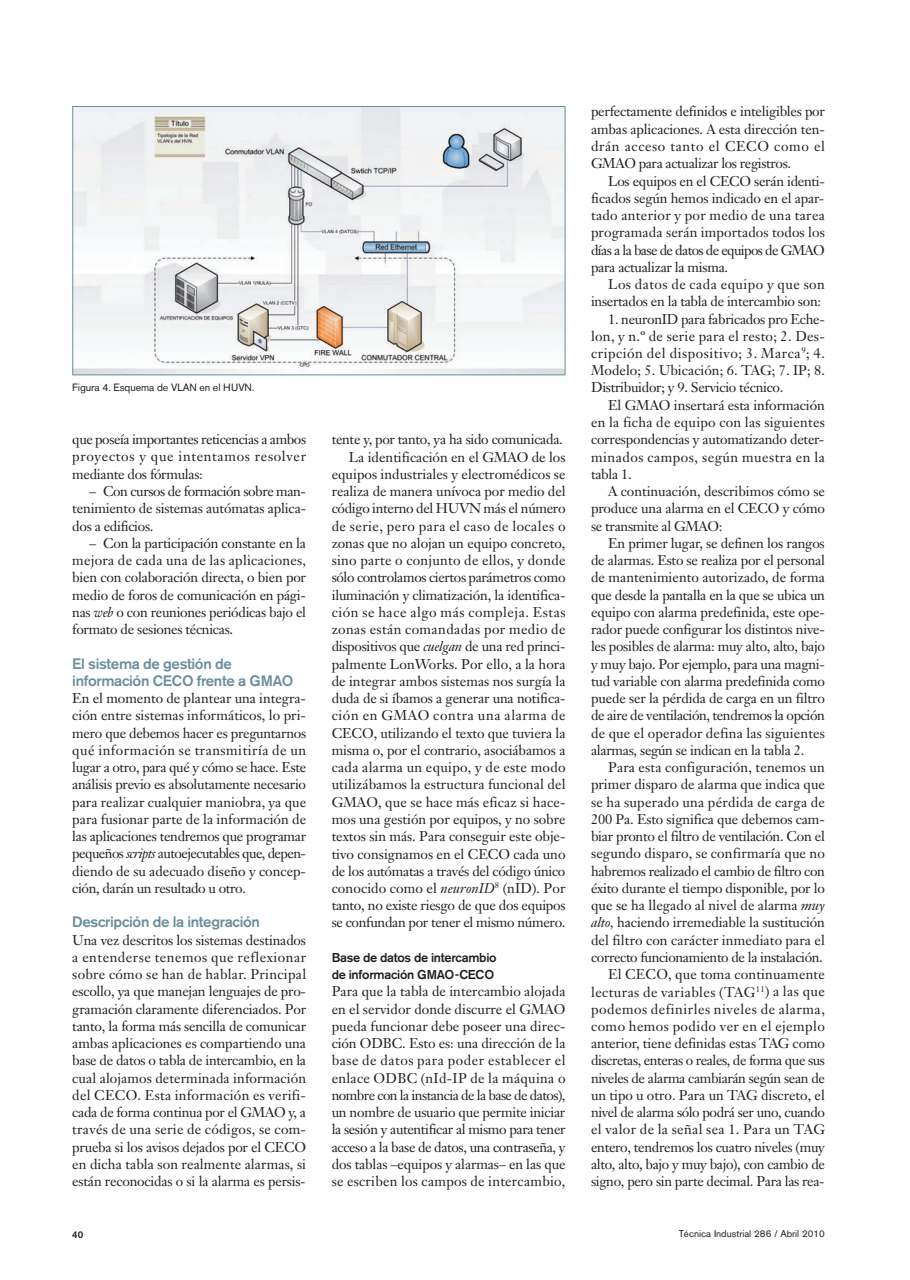
<style>
.page{position:relative;width:910px;height:1280px;background:#fff}
.page>*{position:absolute;margin:0;border:0;box-sizing:border-box;transform-origin:0 0}
.t1{font:500 15px/17.2px "Akzidenz Grotesk BE";letter-spacing:-.025em;color:#6a8e9e}
.t2{font:13.95px/17.2px "Janson Text";letter-spacing:-.01em;color:#231f20;text-align:justify}
.t3{font:500 12.75px/17.2px "Akzidenz Grotesk BE";letter-spacing:-.025em;color:#231f20}
.t4{font:10.5px "Akzidenz Grotesk BE";letter-spacing:-.005em;color:#231f20}
.t5{font:9.75px "Akzidenz Grotesk BE";color:#231f20}
.t6{font:500 9.75px "Akzidenz Grotesk BE";color:#231f20}
.s1{font-style:italic}
</style>
<div class="page">
<img style="left:74px;top:108px;width:490px;height:265px">
<div style="left:72px;top:106px;width:494px;height:269px;border:1px solid #6a8e9e"></div>
<p class="t4" style="left:72px;top:384px;width:184px">Figura 4. Esquema de VLAN en el HUVN.</p>
<p class="t2" style="left:72px;top:432px;width:235px">que poseía importantes reticencias a ambos proyectos y que intentamos resolver mediante dos fórmulas:</p>
<p class="t2" style="left:72px;top:484px;width:235px;text-indent:17px">– Con cursos de formación sobre man&shy;tenimiento de sistemas autómatas aplica&shy;dos a edificios.</p>
<p class="t2" style="left:72px;top:536px;width:235px;text-indent:17px">– Con la participación constante en la mejora de cada una de las aplicaciones, bien con colaboración directa, o bien por medio de foros de comunicación en pági&shy;nas <span class="s1">web</span> o con reuniones periódicas bajo el formato de sesiones técnicas.</p>
<p class="t1" style="left:72px;top:656px;width:223px">El sistema de gestión de información CECO frente a GMAO</p>
<p class="t2" style="left:72px;top:691px;width:235px">En el momento de plantear una integra&shy;ción entre sistemas informáticos, lo pri&shy;mero que debemos hacer es preguntarnos qué información se transmitiría de un lugar a otro, para qué y cómo se hace. Este análisis previo es absolutamente necesario para realizar cualquier maniobra, ya que para fusionar parte de la información de las aplicaciones tendremos que programar pequeños <span class="s1">scripts</span> autoejecutables que, depen&shy;diendo de su adecuado diseño y concep&shy;ción, darán un resultado u otro.</p>
<p class="t1" style="left:72px;top:915px;width:189px">Descripción de la integración</p>
<p class="t2" style="left:72px;top:932px;width:235px">Una vez descritos los sistemas destinados a entenderse tenemos que reflexionar sobre cómo se han de hablar. Principal escollo, ya que manejan lenguajes de pro&shy;gramación claramente diferenciados. Por tanto, la forma más sencilla de comunicar ambas aplicaciones es compartiendo una base de datos o tabla de intercambio, en la cual alojamos determinada información del CECO. Esta información es verifi&shy;cada de forma continua por el GMAO y, a través de una serie de códigos, se com&shy;prueba si los avisos dejados por el CECO en dicha tabla son realmente alarmas, si están reconocidas o si la alarma es persis-</p>
<p class="t2" style="left:332px;top:432px;width:235px;text-align:right">tente y, por tanto, ya ha sido comunicada.<br>La identificación en el GMAO de los equipos industriales y electromédicos se realiza de manera unívoca por medio del código interno del HUVN más el número de serie, pero para el caso de locales o zonas que no alojan un equipo concreto, sino parte o conjunto de ellos, y donde sólo controlamos ciertos parámetros como iluminación y climatización, la identifica&shy;ción se hace algo más compleja. Estas zonas están comandadas por medio de dispositivos que <span class="s1">cuelgan</span> de una red princi&shy;palmente LonWorks. Por ello, a la hora de integrar ambos sistemas nos surgía la duda de si íbamos a generar una notifica&shy;ción en GMAO contra una alarma de CECO, utilizando el texto que tuviera la misma o, por el contrario, asociábamos a cada alarma un equipo, y de este modo utilizábamos la estructura funcional del GMAO, que se hace más eficaz si hace&shy;mos una gestión por equipos, y no sobre textos sin más. Para conseguir este obje&shy;tivo consignamos en el CECO cada uno de los autómatas a través del código único conocido como el <span class="s1">neuronID</span><sup>8</sup> (nID). Por tanto, no existe riesgo de que dos equipos se confundan por tener el mismo número.</p>
<p class="t3" style="left:332px;top:950px;width:166px">Base de datos de intercambio de información GMAO-CECO</p>
<p class="t2" style="left:332px;top:984px;width:235px">Para que la tabla de intercambio alojada en el servidor donde discurre el GMAO pueda funcionar debe poseer una direc&shy;ción ODBC. Esto es: una dirección de la base de datos para poder establecer el enlace ODBC (nId-IP de la máquina o nombre con la instancia de la base de datos), un nombre de usuario que permite iniciar la sesión y autentificar al mismo para tener acceso a la base de datos, una contraseña, y dos tablas –equipos y alarmas– en las que se escriben los campos de intercambio,</p>
<p class="t2" style="left:591px;top:104px;width:235px">perfectamente definidos e inteligibles por ambas aplicaciones. A esta dirección ten&shy;drán acceso tanto el CECO como el GMAO para actualizar los registros.</p>
<p class="t2" style="left:591px;top:173px;width:235px;text-indent:17px">Los equipos en el CECO serán identi&shy;ficados según hemos indicado en el apar&shy;tado anterior y por medio de una tarea programada serán importados todos los días a la base de datos de equipos de GMAO para actualizar la misma.</p>
<p class="t2" style="left:591px;top:277px;width:235px;text-align:right">Los datos de cada equipo y que son insertados en la tabla de intercambio son:</p>
<p class="t2" style="left:591px;top:311px;width:235px;text-indent:17px">1. neuronID para fabricados pro Eche&shy;lon, y n.º de serie para el resto; 2. Des&shy;cripción del dispositivo; 3. Marca<sup>9</sup>; 4.<br>Modelo; 5. Ubicación; 6. TAG; 7. IP; 8.<br>Distribuidor; y 9. Servicio técnico.</p>
<p class="t2" style="left:591px;top:398px;width:235px;text-indent:17px">El GMAO insertará esta información en la ficha de equipo con las siguientes correspondencias y automatizando deter&shy;minados campos, según muestra en la tabla 1.</p>
<p class="t2" style="left:591px;top:484px;width:235px;text-indent:17px">A continuación, describimos cómo se produce una alarma en el CECO y cómo se transmite al GMAO:</p>
<p class="t2" style="left:591px;top:536px;width:235px;text-indent:17px">En primer lugar, se definen los rangos de alarmas. Esto se realiza por el personal de mantenimiento autorizado, de forma que desde la pantalla en la que se ubica un equipo con alarma predefinida, este ope&shy;rador puede configurar los distintos nive&shy;les posibles de alarma: muy alto, alto, bajo y muy bajo. Por ejemplo, para una magni&shy;tud variable con alarma predefinida como puede ser la pérdida de carga en un filtro de aire de ventilación, tendremos la opción de que el operador defina las siguientes alarmas, según se indican en la tabla 2.</p>
<p class="t2" style="left:591px;top:760px;width:235px;text-align:right">Para esta configuración, tenemos un primer disparo de alarma que indica que se ha superado una pérdida de carga de 200 Pa. Esto significa que debemos cam&shy;biar pronto el filtro de ventilación. Con el segundo disparo, se confirmaría que no habremos realizado el cambio de filtro con éxito durante el tiempo disponible, por lo que se ha llegado al nivel de alarma <span class="s1">muy alto,</span> haciendo irremediable la sustitución del filtro con carácter inmediato para el correcto funcionamiento de la instalación.<br>El CECO, que toma continuamente lecturas de variables (TAG<sup>11</sup>) a las que podemos definirles niveles de alarma, como hemos podido ver en el ejemplo anterior, tiene definidas estas TAG como discretas, enteras o reales, de forma que sus niveles de alarma cambiarán según sean de un tipo u otro. Para un TAG discreto, el nivel de alarma sólo podrá ser uno, cuando el valor de la señal sea 1. Para un TAG entero, tendremos los cuatro niveles (muy alto, alto, bajo y muy bajo), con cambio de signo, pero sin parte decimal. Para las rea-</p>
<p class="t6" style="left:72px;top:1231px;width:13px">40</p>
<p class="t5" style="left:679px;top:1230px;width:148px">Técnica Industrial 286 / Abril 2010</p>
</div>
